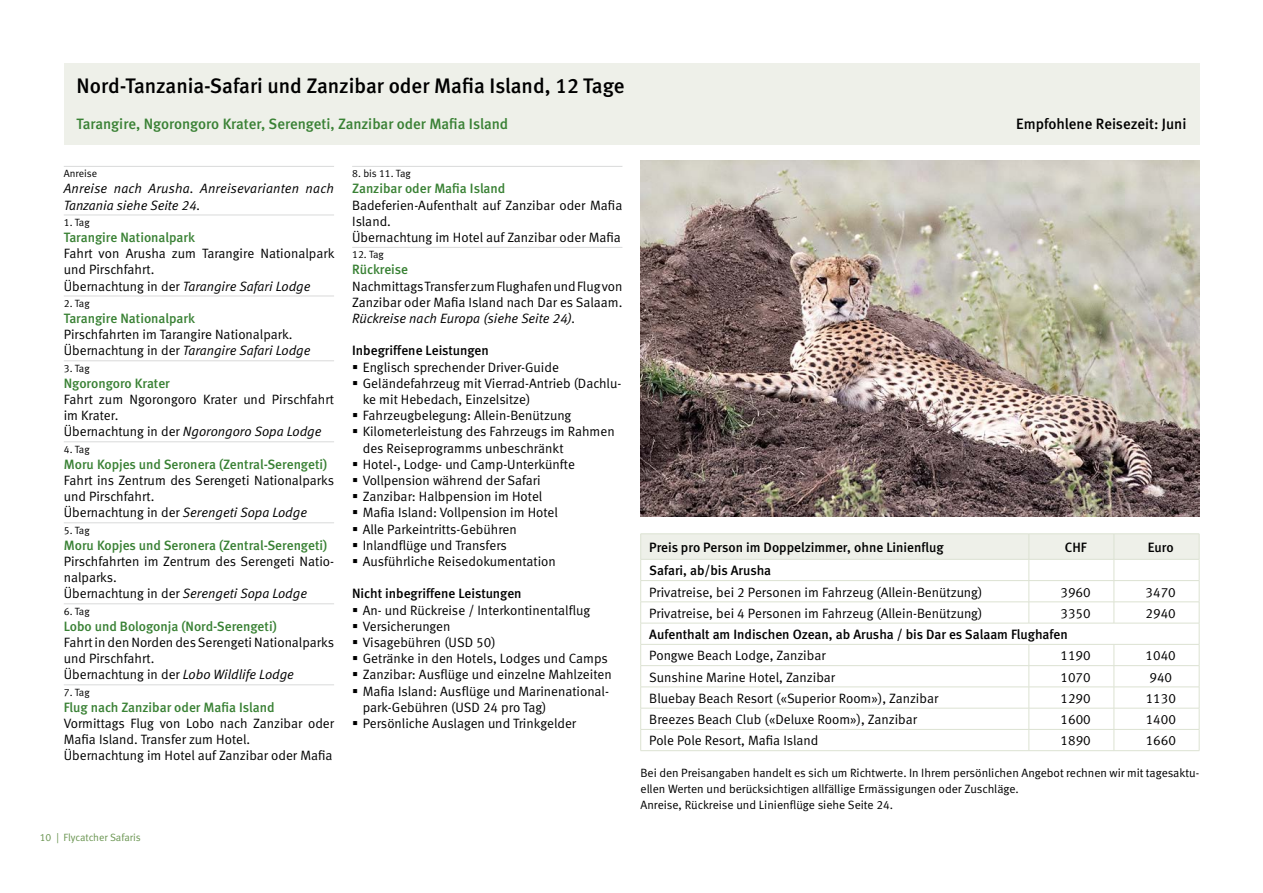
<style>
.page{position:relative;width:1263px;height:893px;background:#fff}
.page>*{position:absolute;margin:0;border:0;box-sizing:border-box;transform-origin:0 0}
.Titel{font:21px "Meta Medium LF";color:#000}
.Titel_Intro{font:15px "Meta Medium LF";color:#398134}
.Titel_Intro-2{font:15px "Meta Medium LF";color:#000}
.Text{font:13.5px/16.2px "Meta Normal LF";color:#000}
.Text-2{font:italic 13.5px/16.2px "Meta Normal LF";color:#000}
.Preistabelle_Zeile{font:13.5px "Meta Normal LF";color:#000}
.Reisetag_Titel{font:13.5px "Meta Medium LF";color:#398134}
.Preistabelle_Zeile-2{font:13.5px "Meta Medium LF";color:#000}
.Preistabelle_Preis{font:13.5px "Meta Normal LF";color:#000}
.Text_Titel{font:13.5px "Meta Medium LF";color:#000}
.Preistabelle_Preis-2{font:13.5px "Meta Medium LF";color:#000}
.Text_8pt{font:12px/16.2px "Meta Normal LF";color:#000}
.Reisetag_Kleiner_Tit{font:10.5px "Meta Normal LF";color:#000}
.t1{font:10.5px "Meta Normal LF";color:#6a9551}
.s1{font-style:normal}
.s2{font-style:italic}
</style>
<div class="page">
<div style="left:64px;top:64px;width:1135px;height:81px;background:#eef0e9"></div>
<hr style="left:64px;top:166px;width:270px;height:1px;background:#d9dada">
<hr style="left:64px;top:215px;width:270px;height:1px;background:#d9dada">
<hr style="left:64px;top:296px;width:270px;height:1px;background:#d9dada">
<hr style="left:64px;top:361px;width:270px;height:1px;background:#d9dada">
<hr style="left:64px;top:442px;width:270px;height:1px;background:#d9dada">
<hr style="left:64px;top:523px;width:270px;height:1px;background:#d9dada">
<hr style="left:64px;top:604px;width:270px;height:1px;background:#d9dada">
<hr style="left:64px;top:685px;width:270px;height:1px;background:#d9dada">
<hr style="left:352px;top:166px;width:270px;height:1px;background:#d9dada">
<hr style="left:352px;top:247px;width:270px;height:1px;background:#d9dada">
<hr style="left:640px;top:750px;width:389px;height:1px;background:#dce2d2">
<hr style="left:1029px;top:750px;width:85px;height:1px;background:#dce2d2">
<hr style="left:1114px;top:750px;width:85px;height:1px;background:#dce2d2">
<svg style="left:640px;top:534px;width:560px;height:216px"></svg>
<hr style="left:1029px;top:644px;width:85px;height:1px;background:#dce2d2">
<hr style="left:1114px;top:644px;width:85px;height:1px;background:#dce2d2">
<img style="left:640px;top:161px;width:559px;height:356px">
<p class="Titel" style="left:77px;top:74px;width:549px">Nord-Tanzania-Safari und Zanzibar oder Mafia Island, 12 Tage</p>
<p class="Titel_Intro" style="left:77px;top:115px;width:433px">Tarangire, Ngorongoro Krater, Serengeti, Zanzibar oder Mafia Island</p>
<p class="Titel_Intro-2" style="left:1016px;top:115px;width:172px">Empfohlene Reisezeit: Juni</p>
<p class="Reisetag_Kleiner_Tit" style="left:64px;top:167px;width:35px">Anreise</p>
<p class="Text-2" style="left:64px;top:180px;width:272px">Anreise nach Arusha. Anreisevarianten nach<br>Tanzania siehe Seite 24.</p>
<p class="Reisetag_Kleiner_Tit" style="left:64px;top:216px;width:27px">1. Tag</p>
<p class="Reisetag_Titel" style="left:64px;top:229px;width:133px">Tarangire Nationalpark</p>
<p class="Text" style="left:64px;top:245px;width:272px">Fahrt von Arusha zum Tarangire Nationalpark und Pirschfahrt.</p>
<p class="Text-2" style="left:64px;top:278px;width:248px"><span class="s1">Übernachtung in der</span> Tarangire Safari Lodge</p>
<p class="Reisetag_Kleiner_Tit" style="left:64px;top:297px;width:27px">2. Tag</p>
<p class="Reisetag_Titel" style="left:64px;top:310px;width:133px">Tarangire Nationalpark</p>
<p class="Text" style="left:64px;top:326px;width:230px">Pirschfahrten im Tarangire Nationalpark.</p>
<p class="Text-2" style="left:64px;top:342px;width:248px"><span class="s1">Übernachtung in der</span> Tarangire Safari Lodge</p>
<p class="Reisetag_Kleiner_Tit" style="left:64px;top:362px;width:27px">3. Tag</p>
<p class="Reisetag_Titel" style="left:64px;top:375px;width:108px">Ngorongoro Krater</p>
<p class="Text" style="left:64px;top:391px;width:272px">Fahrt zum Ngorongoro Krater und Pirschfahrt im Krater.</p>
<p class="Text-2" style="left:64px;top:423px;width:259px"><span class="s1">Übernachtung in der</span> Ngorongoro Sopa Lodge</p>
<p class="Reisetag_Kleiner_Tit" style="left:64px;top:443px;width:27px">4. Tag</p>
<p class="Reisetag_Titel" style="left:64px;top:456px;width:265px">Moru Kopjes und Seronera (Zentral-Serengeti)</p>
<p class="Text" style="left:64px;top:472px;width:272px">Fahrt ins Zentrum des Serengeti Nationalparks und Pirschfahrt.</p>
<p class="Text-2" style="left:64px;top:504px;width:245px"><span class="s1">Übernachtung in der</span> Serengeti Sopa Lodge</p>
<p class="Reisetag_Kleiner_Tit" style="left:64px;top:524px;width:27px">5. Tag</p>
<p class="Reisetag_Titel" style="left:64px;top:537px;width:265px">Moru Kopjes und Seronera (Zentral-Serengeti)</p>
<p class="Text" style="left:64px;top:553px;width:272px">Pirschfahrten im Zentrum des Serengeti Natio&shy;nalparks.</p>
<p class="Text-2" style="left:64px;top:585px;width:245px"><span class="s1">Übernachtung in der</span> Serengeti Sopa Lodge</p>
<p class="Reisetag_Kleiner_Tit" style="left:64px;top:605px;width:27px">6. Tag</p>
<p class="Reisetag_Titel" style="left:64px;top:618px;width:214px">Lobo und Bologonja (Nord-Serengeti)</p>
<p class="Text" style="left:64px;top:634px;width:272px">Fahrt in den Norden des Serengeti Nationalparks und Pirschfahrt.</p>
<p class="Text" style="left:64px;top:666px;width:232px">Übernachtung in der <span class="s2">Lobo Wildlife Lodge</span></p>
<p class="Reisetag_Kleiner_Tit" style="left:64px;top:686px;width:27px">7. Tag</p>
<p class="Reisetag_Titel" style="left:64px;top:699px;width:212px">Flug nach Zanzibar oder Mafia Island</p>
<p class="Text" style="left:64px;top:715px;width:272px">Vormittags Flug von Lobo nach Zanzibar oder<br>Mafia Island. Transfer zum Hotel.</p>
<p class="Text" style="left:64px;top:747px;width:270px">Übernachtung im Hotel auf Zanzibar oder Mafia</p>
<p class="Reisetag_Kleiner_Tit" style="left:352px;top:167px;width:60px">8. bis 11. Tag</p>
<p class="Reisetag_Titel" style="left:352px;top:181px;width:155px">Zanzibar oder Mafia Island</p>
<p class="Text" style="left:352px;top:197px;width:272px">Badeferien-Aufenthalt auf Zanzibar oder Mafia<br>Island.</p>
<p class="Text" style="left:352px;top:229px;width:270px">Übernachtung im Hotel auf Zanzibar oder Mafia</p>
<p class="Reisetag_Kleiner_Tit" style="left:352px;top:248px;width:33px">12. Tag</p>
<p class="Reisetag_Titel" style="left:352px;top:262px;width:57px">Rückreise</p>
<p class="Text" style="left:352px;top:278px;width:272px">Nachmittags Transfer zum Flughafen und Flug von<br>Zanzibar oder Mafia Island nach Dar es Salaam.</p>
<p class="Text-2" style="left:352px;top:310px;width:225px">Rückreise nach Europa (siehe Seite 24).</p>
<p class="Text_Titel" style="left:352px;top:343px;width:138px">Inbegriffene Leistungen</p>
<p class="Text" style="left:363px;top:359px;width:198px">Englisch sprechender Driver-Guide</p>
<p class="Text" style="left:363px;top:375px;width:260px">Geländefahrzeug mit Vierrad-Antrieb (Dachlu&shy;ke mit Hebedach, Einzelsitze)</p>
<p class="Text" style="left:363px;top:407px;width:210px">Fahrzeugbelegung: Allein-Benützung</p>
<p class="Text" style="left:363px;top:423px;width:253px">Kilometerleistung des Fahrzeugs im Rahmen des Reiseprogramms unbeschränkt</p>
<p class="Text" style="left:363px;top:456px;width:214px">Hotel-, Lodge- und Camp-Unterkünfte</p>
<p class="Text" style="left:363px;top:472px;width:179px">Vollpension während der Safari</p>
<p class="Text" style="left:363px;top:488px;width:181px">Zanzibar: Halbpension im Hotel</p>
<p class="Text" style="left:363px;top:504px;width:197px">Mafia Island: Vollpension im Hotel</p>
<p class="Text" style="left:363px;top:521px;width:156px">Alle Parkeintritts-Gebühren</p>
<p class="Text" style="left:363px;top:537px;width:146px">Inlandflüge und Transfers</p>
<p class="Text" style="left:363px;top:553px;width:195px">Ausführliche Reisedokumentation</p>
<p class="Text_Titel" style="left:352px;top:586px;width:171px">Nicht inbegriffene Leistungen</p>
<p class="Text" style="left:363px;top:602px;width:229px">An- und Rückreise / Interkontinentalflug</p>
<p class="Text" style="left:363px;top:618px;width:89px">Versicherungen</p>
<p class="Text" style="left:363px;top:634px;width:134px">Visagebühren (USD 50)</p>
<p class="Text" style="left:363px;top:650px;width:246px">Getränke in den Hotels, Lodges und Camps</p>
<p class="Text" style="left:363px;top:666px;width:250px">Zanzibar: Ausflüge und einzelne Mahlzeiten</p>
<p class="Text" style="left:363px;top:683px;width:248px">Mafia Island: Ausflüge und Marinenational&shy;park-Gebühren (USD 24 pro Tag)</p>
<p class="Text" style="left:363px;top:715px;width:215px">Persönliche Auslagen und Trinkgelder</p>
<p class="Preistabelle_Zeile-2" style="left:649px;top:539px;width:296px">Preis pro Person im Doppelzimmer, ohne Linienflug</p>
<p class="Preistabelle_Preis-2" style="left:1065px;top:539px;width:23px">CHF</p>
<p class="Preistabelle_Preis-2" style="left:1148px;top:539px;width:27px">Euro</p>
<p class="Preistabelle_Zeile-2" style="left:649px;top:563px;width:124px">Safari, ab/bis Arusha</p>
<p class="Preistabelle_Zeile" style="left:649px;top:584px;width:335px">Privatreise, bei 2 Personen im Fahrzeug (Allein-Benützung)</p>
<p class="Preistabelle_Preis" style="left:1060px;top:584px;width:32px">3960</p>
<p class="Preistabelle_Preis" style="left:1145px;top:584px;width:32px">3470</p>
<p class="Preistabelle_Zeile" style="left:649px;top:605px;width:335px">Privatreise, bei 4 Personen im Fahrzeug (Allein-Benützung)</p>
<p class="Preistabelle_Preis" style="left:1060px;top:605px;width:32px">3350</p>
<p class="Preistabelle_Preis" style="left:1145px;top:605px;width:32px">2940</p>
<p class="Preistabelle_Zeile-2" style="left:649px;top:626px;width:420px">Aufenthalt am Indischen Ozean, ab Arusha / bis Dar es Salaam Flughafen</p>
<p class="Preistabelle_Zeile" style="left:649px;top:648px;width:178px">Pongwe Beach Lodge, Zanzibar</p>
<p class="Preistabelle_Preis" style="left:1060px;top:648px;width:32px">1190</p>
<p class="Preistabelle_Preis" style="left:1145px;top:648px;width:32px">1040</p>
<p class="Preistabelle_Zeile" style="left:649px;top:669px;width:187px">Sunshine Marine Hotel, Zanzibar</p>
<p class="Preistabelle_Preis" style="left:1060px;top:669px;width:32px">1070</p>
<p class="Preistabelle_Preis" style="left:1149px;top:669px;width:24px">940</p>
<p class="Preistabelle_Zeile" style="left:649px;top:690px;width:290px">Bluebay Beach Resort («Superior Room»), Zanzibar</p>
<p class="Preistabelle_Preis" style="left:1060px;top:690px;width:32px">1290</p>
<p class="Preistabelle_Preis" style="left:1146px;top:690px;width:32px">1130</p>
<p class="Preistabelle_Zeile" style="left:649px;top:712px;width:269px">Breezes Beach Club («Deluxe Room»), Zanzibar</p>
<p class="Preistabelle_Preis" style="left:1060px;top:712px;width:32px">1600</p>
<p class="Preistabelle_Preis" style="left:1146px;top:712px;width:32px">1400</p>
<p class="Preistabelle_Zeile" style="left:649px;top:733px;width:171px">Pole Pole Resort, Mafia Island</p>
<p class="Preistabelle_Preis" style="left:1060px;top:733px;width:32px">1890</p>
<p class="Preistabelle_Preis" style="left:1146px;top:733px;width:32px">1660</p>
<p class="Text_8pt" style="left:640px;top:764px;width:560px">Bei den Preisangaben handelt es sich um Richtwerte. In Ihrem persönlichen Angebot rechnen wir mit tagesaktu&shy;ellen Werten und berücksichtigen allfällige Ermässigungen oder Zuschläge.</p>
<p class="Text_8pt" style="left:640px;top:797px;width:254px">Anreise, Rückreise und Linienflüge siehe Seite 24.</p>
<p class="t1" style="left:40px;top:832px;width:102px">10 | Flycatcher Safaris</p>
</div>
